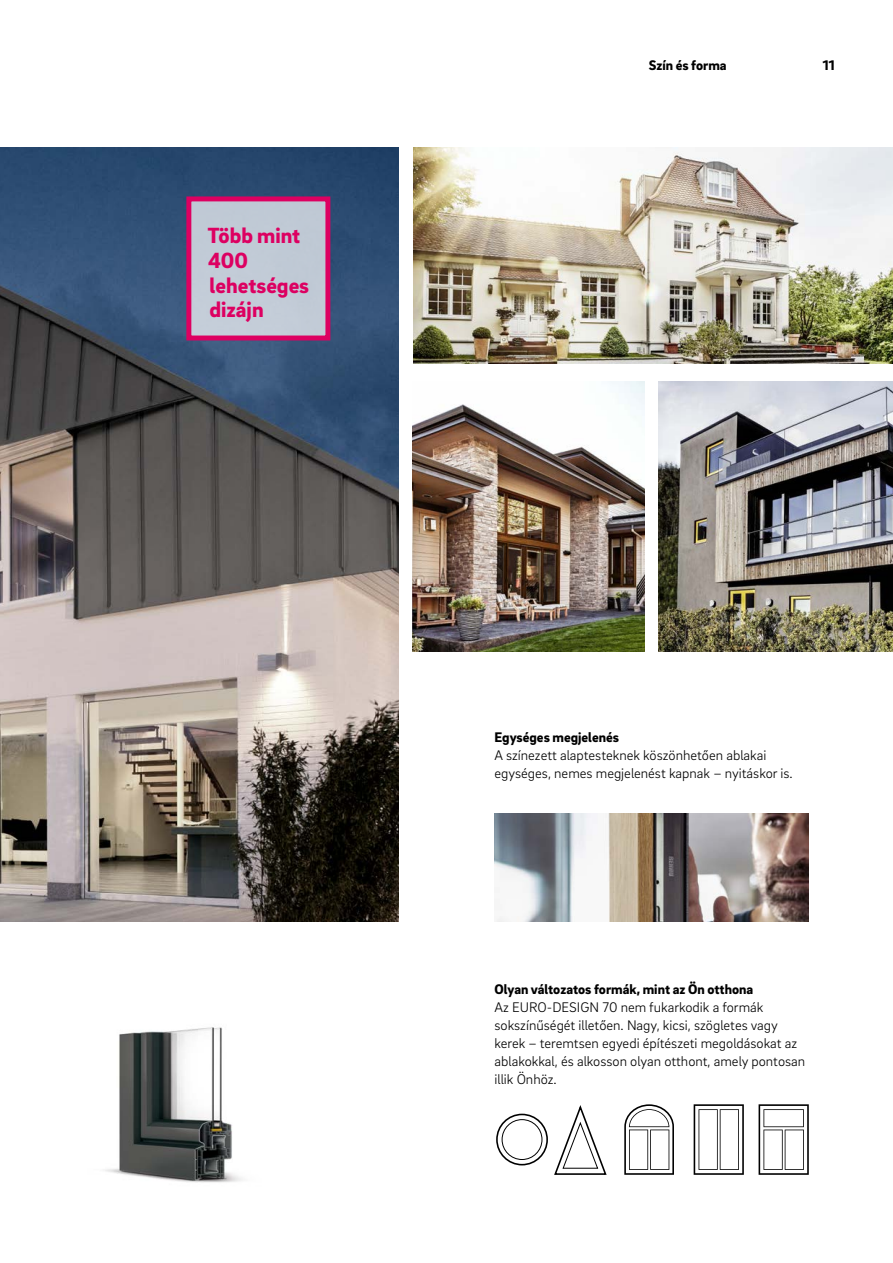
<style>
.page{position:relative;width:893px;height:1263px;background:#fff}
.page>*{position:absolute;margin:0;border:0;box-sizing:border-box;transform-origin:0 0}
._50__EC_headline_-_1{font:900 22.5px/24.8px "Brix Sans";color:#dd0061}
._16__Body_text_-_9_5{font:300 14.25px/18px "Brix Sans";color:#000}
._14__Body_subline{font:900 14.25px "Brix Sans";color:#000}
.MP__Live_column_titl{font:900 14.25px "Brix Sans";color:#000}
.MP__Page_numbers_-_9{font:900 14.25px "Brix Sans";color:#000}
</style>
<div class="page">
<svg style="left:694px;top:1104px;width:50px;height:71px"></svg>
<svg style="left:759px;top:1104px;width:50px;height:71px"></svg>
<svg style="left:624px;top:1104px;width:50px;height:71px"></svg>
<div style="left:496px;top:1114px;width:52px;height:51px;border:2px solid #000;border-radius:50%"></div>
<div style="left:502px;top:1119px;width:40px;height:41px;border:1px solid #000;border-radius:50%"></div>
<svg style="left:554px;top:1105px;width:53px;height:70px"></svg>
<img style="left:105px;top:1027px;width:138px;height:156px">
<img style="left:0;top:148px;width:398px;height:774px">
<img style="left:413px;top:148px;width:480px;height:216px">
<img style="left:412px;top:382px;width:233px;height:270px">
<img style="left:659px;top:382px;width:234px;height:270px">
<div style="left:189px;top:199px;width:139px;height:139px;background:#c1cbd6"></div>
<div style="left:186px;top:196px;width:144px;height:144px;border:5px solid #dd0061"></div>
<img style="left:495px;top:814px;width:314px;height:108px">
<p class="_50__EC_headline_-_1" style="left:208px;top:222px;width:103px">Több mint<br>400 lehetséges dizájn</p>
<p class="MP__Live_column_titl" style="left:649px;top:56px;width:79px">Szín és forma</p>
<p class="MP__Page_numbers_-_9" style="left:823px;top:56px;width:13px">11</p>
<p class="_14__Body_subline" style="left:495px;top:727px;width:126px">Egységes megjelenés</p>
<p class="_16__Body_text_-_9_5" style="left:495px;top:745px;width:300px">A színezett alaptesteknek köszönhetően ablakai egységes, nemes megjelenést kapnak – nyitáskor is.</p>
<p class="_14__Body_subline" style="left:495px;top:979px;width:260px">Olyan változatos formák, mint az Ön otthona</p>
<p class="_16__Body_text_-_9_5" style="left:495px;top:997px;width:312px">Az EURO-DESIGN 70 nem fukarkodik a formák sokszínűségét illetően. Nagy, kicsi, szögletes vagy kerek – teremtsen egyedi építészeti megoldásokat az ablakokkal, és alkosson olyan otthont, amely pontosan illik Önhöz.</p>
</div>
